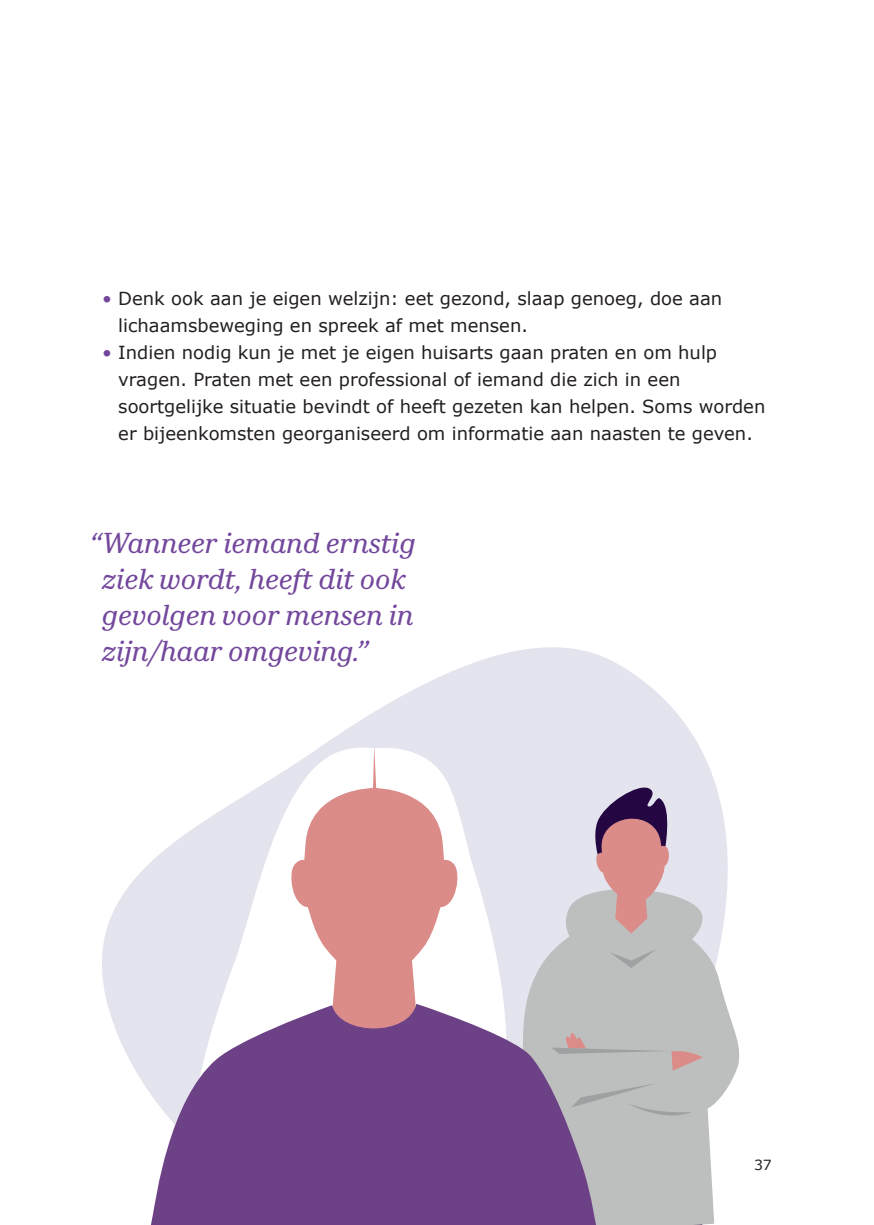
<style>
.page{position:relative;width:874px;height:1225px;background:#fff}
.page>*{position:absolute;margin:0;border:0;box-sizing:border-box;transform-origin:0 0}
.t1{font:italic 28px/36px "Sanofi Serif";color:#73479c}
.t2{font:18px/27px "Verdana";color:#231f20}
.t3{font:14px "Verdana";color:#231f20}
.s1{color:#73479c}
</style>
<div class="page">
<svg style="left:102px;top:647px;width:626px;height:435px"></svg>
<svg style="left:579px;top:915px;width:161px;height:310px;fill:#bdbebe"></svg>
<svg style="left:579px;top:783px;width:124px;height:185px;background:#c2aeb7"></svg>
<svg style="left:602px;top:1032px;width:100px;height:38px;background:#beb8b8"></svg>
<svg style="left:602px;top:1083px;width:89px;height:40px;background:#babbbb"></svg>
<svg style="left:165px;top:767px;width:414px;height:236px;background:#e4e4ec"></svg>
<svg style="left:226px;top:731px;width:264px;height:272px"></svg>
<svg style="left:143px;top:1003px;width:459px;height:222px;background:#88669b"></svg>
<p class="t2" style="left:118px;top:285px;width:605px;text-indent:-16px"><span class="s1">•</span> Denk ook aan je eigen welzijn: eet gezond, slaap genoeg, doe aan lichaamsbeweging en spreek af met mensen.</p>
<p class="t2" style="left:118px;top:339px;width:648px;text-indent:-16px"><span class="s1">•</span> Indien nodig kun je met je eigen huisarts gaan praten en om hulp vragen. Praten met een professional of iemand die zich in een soortgelijke situatie bevindt of heeft gezeten kan helpen. Soms worden er bijeenkomsten georganiseerd om informatie aan naasten te geven.</p>
<h1 class="t1" style="left:102px;top:525px;width:315px;text-indent:-13px">“Wanneer iemand ernstig ziek wordt, heeft dit ook gevolgen voor mensen in zijn/haar omgeving.”</h1>
<p class="t3" style="left:753px;top:1156px;width:19px">37</p>
</div>
